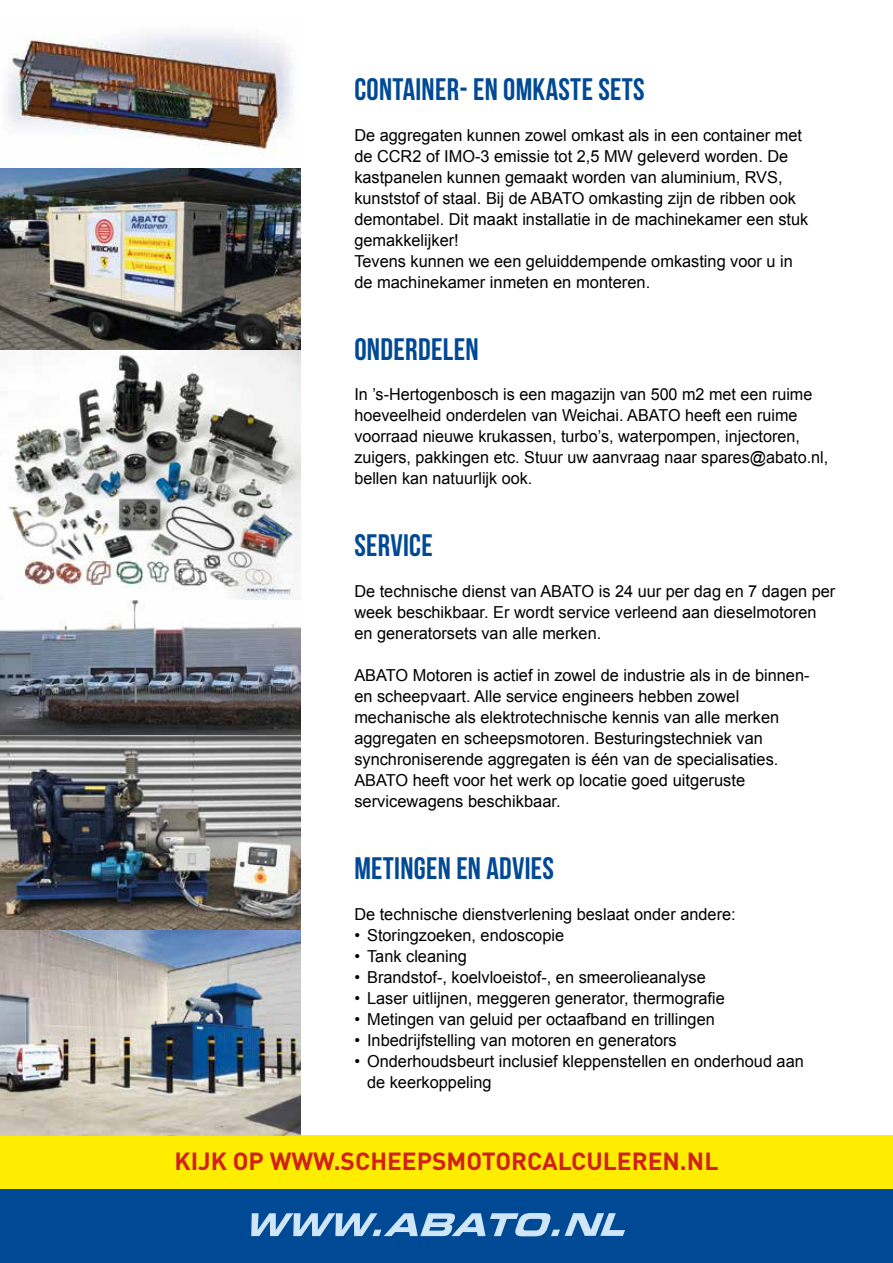
<style>
.page{position:relative;width:893px;height:1263px;background:#fff}
.page>*{position:absolute;margin:0;border:0;box-sizing:border-box;transform-origin:0 0}
.t1{font:31.05px "Bebas Neue";letter-spacing:.01em;color:#004994}
.t2{font:700 24.45px "DIN";color:#d2201a}
.t3{font:16.5px/21px "Arial";color:#000}
</style>
<div class="page">
<img style="left:0;top:600px;width:301px;height:136px">
<div style="left:0;top:1188px;width:893px;height:75px;background:#004994"></div>
<div style="left:0;top:1135px;width:893px;height:53px;background:#ffed00"></div>
<img style="left:0;top:33px;width:301px;height:567px">
<img style="left:0;top:736px;width:301px;height:194px">
<img style="left:0;top:930px;width:301px;height:205px">
<svg style="left:251px;top:1213px;width:374px;height:23px"></svg>
<h1 class="t1" style="left:354px;top:73px;width:292px">CONTAINER- EN OMKASTE SETS</h1>
<p class="t3" style="left:354px;top:125px;width:455px">De aggregaten kunnen zowel omkast als in een container met de CCR2 of IMO-3 emissie tot 2,5 MW geleverd worden. De kastpanelen kunnen gemaakt worden van aluminium, RVS, kunststof of staal. Bij de ABATO omkasting zijn de ribben ook demontabel. Dit maakt installatie in de machinekamer een stuk gemakkelijker!<br>Tevens kunnen we een geluiddempende omkasting voor u in de machinekamer inmeten en monteren.</p>
<h1 class="t1" style="left:354px;top:332px;width:126px">ONDERDELEN</h1>
<p class="t3" style="left:354px;top:384px;width:475px">In ’s-Hertogenbosch is een magazijn van 500 m2 met een ruime hoeveelheid onderdelen van Weichai. ABATO heeft een ruime voorraad nieuwe krukassen, turbo’s, waterpompen, injectoren, zuigers, pakkingen etc. Stuur uw aanvraag naar spares@abato.nl, bellen kan natuurlijk ook.</p>
<h1 class="t1" style="left:354px;top:529px;width:80px">SERVICE</h1>
<p class="t3" style="left:354px;top:581px;width:483px">De technische dienst van ABATO is 24 uur per dag en 7 dagen per week beschikbaar. Er wordt service verleend aan dieselmotoren en generatorsets van alle merken.</p>
<p class="t3" style="left:354px;top:665px;width:457px">ABATO Motoren is actief in zowel de industrie als in de binnen&shy;en scheepvaart. Alle service engineers hebben zowel mechanische als elektrotechnische kennis van alle merken aggregaten en scheepsmotoren. Besturingstechniek van synchroniserende aggregaten is één van de specialisaties.<br>ABATO heeft voor het werk op locatie goed uitgeruste servicewagens beschikbaar.</p>
<h1 class="t1" style="left:354px;top:851px;width:201px">METINGEN EN ADVIES</h1>
<p class="t3" style="left:354px;top:903px;width:383px">De technische dienstverlening beslaat onder andere:</p>
<p class="t3" style="left:354px;top:924px;width:211px">• Storingzoeken, endoscopie</p>
<p class="t3" style="left:354px;top:945px;width:114px">• Tank cleaning</p>
<p class="t3" style="left:354px;top:966px;width:353px">• Brandstof-, koelvloeistof-, en smeerolieanalyse</p>
<p class="t3" style="left:354px;top:987px;width:372px">• Laser uitlijnen, meggeren generator, thermografie</p>
<p class="t3" style="left:354px;top:1008px;width:362px">• Metingen van geluid per octaafband en trillingen</p>
<p class="t3" style="left:354px;top:1029px;width:324px">• Inbedrijfstelling van motoren en generators</p>
<p class="t3" style="left:367px;top:1050px;width:438px;text-indent:-13px">• Onderhoudsbeurt inclusief kleppenstellen en onderhoud aan de keerkoppeling</p>
<h2 class="t2" style="left:174px;top:1145px;width:545px">KIJK OP WWW.SCHEEPSMOTORCALCULEREN.NL</h2>
</div>
